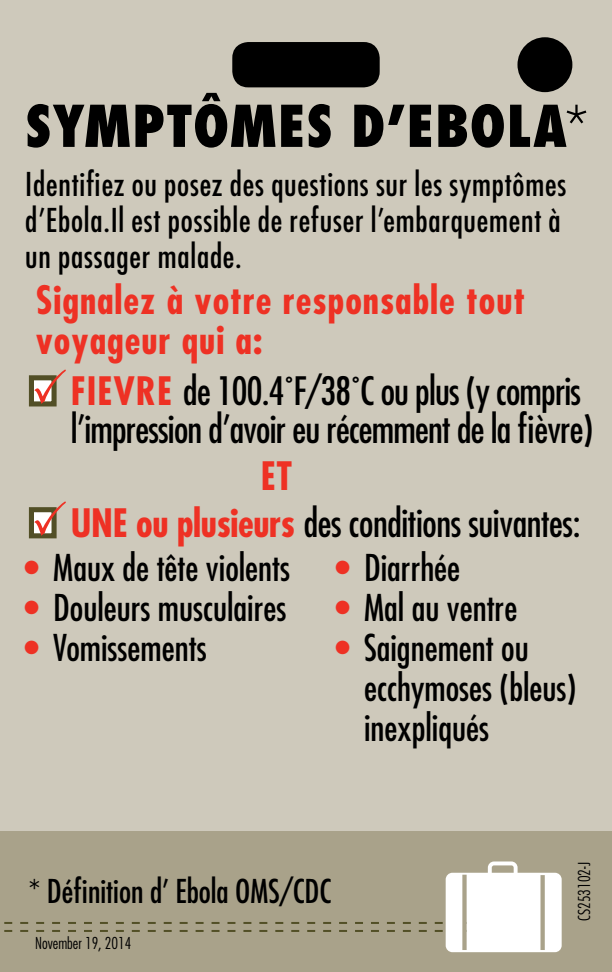
<style>
.page{position:relative;width:612px;height:972px;background:#cec9bb}
.page>*{position:absolute;margin:0;border:0;box-sizing:border-box;transform-origin:0 0}
.t1{font:800 condensed 56px "Futura Std";letter-spacing:.015em;color:#000}
.t2{font:condensed 38px/38px "Futura Std";letter-spacing:-.02em;color:#000}
.t3{font:700 condensed 38px/40px "Futura Std";letter-spacing:.025em;color:#ee3124}
.t4{font:condensed 36px/40px "Futura Std";color:#000}
.t5{font:condensed 32px/36px "Futura Std";letter-spacing:.025em;color:#000}
.t6{font:condensed 32px "Futura Std";color:#000}
.t7{font:300 condensed 16px "Futura Std";color:#000}
.s1{font-weight:300}
.s2{font-weight:700;color:#ee3124}
.s3{color:#ee3124}
</style>
<div class="page">
<div style="left:0;top:832px;width:612px;height:140px;background:#a9a28a"></div>
<svg style="left:4px;top:861px;width:558px;height:91px"></svg>
<div style="left:29px;top:375px;width:28px;height:31px;background:#524f26"></div>
<svg style="left:34px;top:369px;width:32px;height:35px"></svg>
<div style="left:29px;top:507px;width:28px;height:31px;background:#524f26"></div>
<svg style="left:34px;top:501px;width:32px;height:35px"></svg>
<div style="left:232px;top:42px;width:148px;height:45px;background:#000;border-radius:16px"></div>
<div style="left:517px;top:37px;width:55px;height:55px;background:#000;border-radius:50%"></div>
<h1 class="t1" style="left:25px;top:91px;width:564px">SYMPTÔMES D’EBOLA<span class="s1">*</span></h1>
<p class="t5" style="left:25px;top:166px;width:543px">Identifiez ou posez des questions sur les symptômes d’Ebola.Il est possible de refuser l’embarquement à un passager malade.</p>
<p class="t3" style="left:36px;top:280px;width:491px">Signalez à votre responsable tout voyageur qui a:</p>
<p class="t2" style="left:71px;top:372px;width:524px"><span class="s2">FIEVRE</span> de 100.4˚F/38˚C ou plus (y compris l’impression d’avoir eu récemment de la fièvre)</p>
<p class="t3" style="left:261px;top:457px;width:33px">ET</p>
<p class="t2" style="left:71px;top:504px;width:511px"><span class="s2">UNE ou plusieurs</span> des conditions suivantes:</p>
<p class="t4" style="left:25px;top:548px;width:267px"><span class="s3">•</span> Maux de tête violents</p>
<p class="t4" style="left:25px;top:588px;width:263px"><span class="s3">•</span> Douleurs musculaires</p>
<p class="t4" style="left:25px;top:628px;width:184px"><span class="s3">•</span> Vomissements</p>
<p class="t4" style="left:335px;top:548px;width:126px"><span class="s3">•</span> Diarrhée</p>
<p class="t4" style="left:335px;top:588px;width:183px"><span class="s3">•</span> Mal au ventre</p>
<p class="t4" style="left:364px;top:628px;width:214px;text-indent:-29px"><span class="s3">•</span> Saignement ou ecchymoses (bleus) inexpliqués</p>
<p class="t6" style="left:29px;top:872px;width:304px">* Définition d’ Ebola OMS/CDC</p>
<p class="t7" style="left:35px;top:934px;width:98px">November 19, 2014</p>
<p class="t7" style="left:575px;top:921px;width:60px;rotate:-90deg">CS253102-J</p>
</div>
